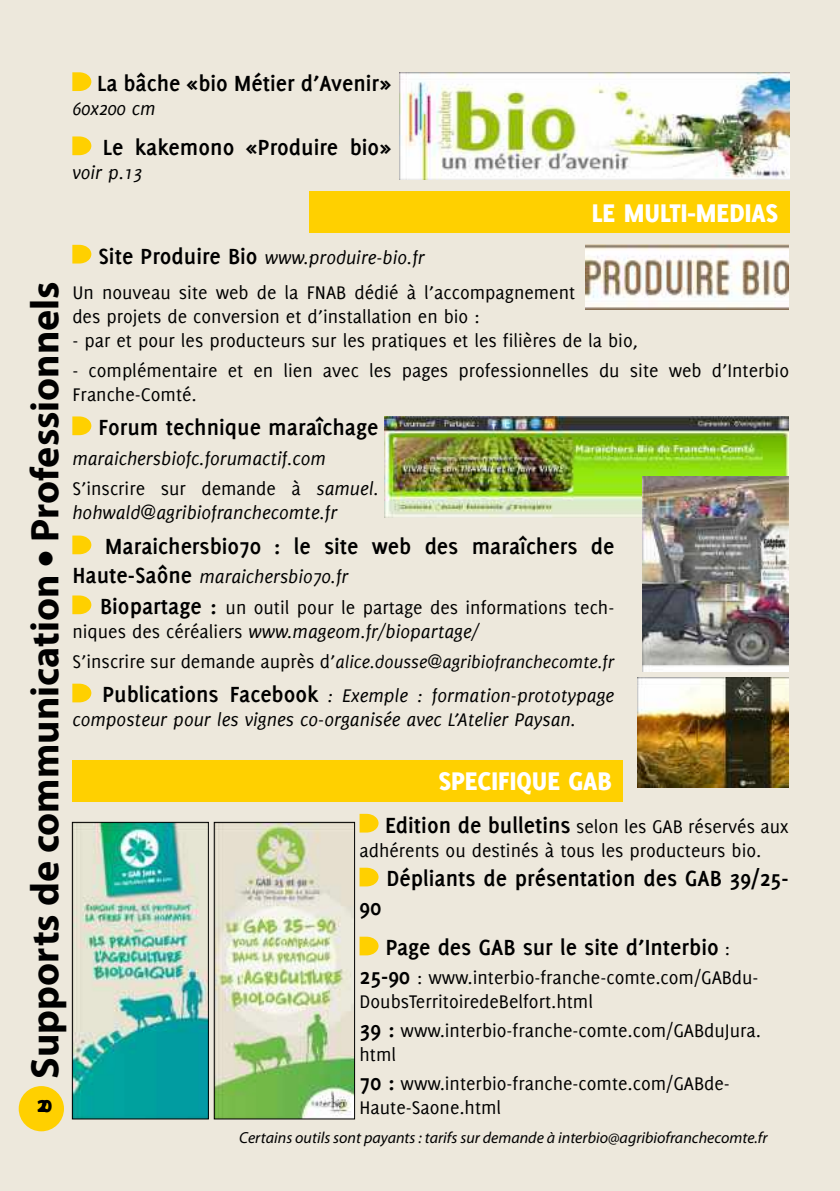
<style>
.page{position:relative;width:840px;height:1191px;background:#fff}
.page>*{position:absolute;margin:0;border:0;box-sizing:border-box;transform-origin:0 0}
.t1{font:700 40px "Myriad Pro";color:#000}
.t2{font:800 28px "Delicious";color:#fff}
.t3{font:700 24px "Delicious";color:#000}
.t4{font:800 24px "Delicious";color:#000}
.t5{font:20px/24px "Delicious";color:#000}
.t6{font:italic 20px/29.6px "Delicious";color:#000}
.t7{font:italic 19px "Delicious";color:#000}
.t8{font:italic 16px "Myriad Pro";color:#000}
.s1{font-weight:700;font-size:24px}
.s2{font-style:italic}
.s3{font-style:normal}
.s4{font-weight:700;font-style:normal;font-size:24px}
.s5{font-family:"Delicious";font-weight:400;font-style:italic}
.s6{font-style:normal;font-size:20px}
.s7{font-weight:400;font-size:20px}
</style>
<div class="page">
<div style="left:0;top:0;width:839px;height:1191px;background:#ede8dc"></div>
<div style="left:19px;top:1086px;width:45px;height:45px;background:#ffd000;border-radius:50%"></div>
<svg style="left:72px;top:72px;width:19px;height:19px"></svg>
<svg style="left:72px;top:136px;width:19px;height:19px"></svg>
<img style="left:399px;top:72px;width:389px;height:107px">
<div style="left:308px;top:191px;width:480px;height:42px;background:#ffd000"></div>
<svg style="left:72px;top:245px;width:19px;height:18px"></svg>
<img style="left:585px;top:245px;width:203px;height:64px">
<svg style="left:72px;top:416px;width:19px;height:19px"></svg>
<img style="left:384px;top:416px;width:404px;height:101px">
<svg style="left:72px;top:535px;width:19px;height:19px"></svg>
<img style="left:642px;top:476px;width:146px;height:196px">
<div style="left:72px;top:760px;width:550px;height:41px;background:#ffd000"></div>
<img style="left:74px;top:824px;width:132px;height:293px">
<div style="left:72px;top:822px;width:136px;height:297px;border:1px solid #000"></div>
<img style="left:216px;top:824px;width:136px;height:293px">
<div style="left:214px;top:822px;width:140px;height:297px;border:1px solid #000"></div>
<svg style="left:359px;top:814px;width:19px;height:18px"></svg>
<svg style="left:359px;top:867px;width:19px;height:19px"></svg>
<svg style="left:359px;top:936px;width:19px;height:19px"></svg>
<img style="left:637px;top:677px;width:151px;height:110px">
<svg style="left:72px;top:595px;width:19px;height:19px"></svg>
<svg style="left:72px;top:683px;width:19px;height:19px"></svg>
<p class="t3" style="left:97px;top:69px;width:295px">La bâche «bio Métier d’Avenir»</p>
<p class="t6" style="left:72px;top:94px;width:85px">60x200 cm</p>
<p class="t3" style="left:103px;top:134px;width:290px">Le kakemono «Produire bio»</p>
<p class="t6" style="left:72px;top:158px;width:71px">voir p.13</p>
<h2 class="t2" style="left:591px;top:196px;width:187px">LE MULTI-MEDIAS</h2>
<p class="t5" style="left:72px;top:239px;width:504px;line-height:35.4px;text-indent:26px"><span class="s1">Site Produire Bio</span> <span class="s2">www.produire-bio.fr<br></span>Un nouveau site web de la FNAB dédié à l’accompagnement</p>
<p class="t5" style="left:72px;top:304px;width:408px">des projets de conversion et d’installation en bio :</p>
<p class="t5" style="left:72px;top:328px;width:567px">- par et pour les producteurs sur les pratiques et les filières de la bio,</p>
<p class="t5" style="left:72px;top:358px;width:717px">- complémentaire et en lien avec les pages professionnelles du site web d’Interbio<br>Franche-Comté.</p>
<p class="t3" style="left:98px;top:413px;width:281px">Forum technique maraîchage</p>
<p class="t6" style="left:72px;top:443px;width:308px">maraichersbiofc.forumactif.com<br><span class="s3">S’inscrire sur demande à</span> samuel.</p>
<p class="t6" style="left:72px;top:497px;width:266px">hohwald@agribiofranchecomte.fr</p>
<p class="t3" style="left:105px;top:533px;width:511px">Maraichersbio70 : le site web des maraîchers de</p>
<p class="t6" style="left:72px;top:562px;width:277px"><span class="s4">Haute-Saône</span> maraichersbio70.fr</p>
<h1 class="t1" style="left:19px;top:1078px;width:798px;rotate:-90deg">Supports de communication <span class="s5">•</span> Professionnels</h1>
<p class="t4" style="left:37px;top:1090px;width:17px">20</p>
<p class="t5" style="left:72px;top:595px;width:543px;text-indent:28px"><span class="s1">Biopartage :</span> un outil pour le partage des informations tech&shy;niques des céréaliers <span class="s2">www.mageom.fr/biopartage/</span></p>
<p class="t7" style="left:72px;top:651px;width:543px"><span class="s6">S’inscrire sur demande auprès d’</span>alice.dousse@agribiofranchecomte.fr</p>
<p class="t6" style="left:72px;top:684px;width:543px;line-height:24px;text-indent:30px"><span class="s4">Publications Facebook</span> : Exemple : formation-prototypage composteur pour les vignes co-organisée avec L’Atelier Paysan.</p>
<h2 class="t2" style="left:438px;top:765px;width:174px">SPECIFIQUE GAB</h2>
<p class="t5" style="left:359px;top:813px;width:430px;text-indent:25px"><span class="s1">Edition de bulletins</span> selon les GAB réservés aux adhérents ou destinés à tous les producteurs bio.</p>
<p class="t3" style="left:386px;top:865px;width:403px">Dépliants de présentation des GAB 39/25-</p>
<p class="t3" style="left:359px;top:893px;width:23px">90</p>
<p class="t3" style="left:385px;top:933px;width:345px">Page des GAB sur le site d’Interbio <span class="s7">:</span></p>
<p class="t5" style="left:359px;top:965px;width:400px"><span class="s1">25-90</span> : www.interbio-franche-comte.com/GABdu-<br>DoubsTerritoiredeBelfort.html</p>
<p class="t5" style="left:359px;top:1018px;width:402px"><span class="s1">39 :</span> www.interbio-franche-comte.com/GABduJura. html</p>
<p class="t5" style="left:359px;top:1071px;width:371px"><span class="s1">70 :</span> www.interbio-franche-comte.com/GABde-<br>Haute-Saone.html</p>
<p class="t8" style="left:239px;top:1128px;width:529px">Certains outils sont payants : tarifs sur demande à interbio@agribiofranchecomte.fr</p>
</div>
